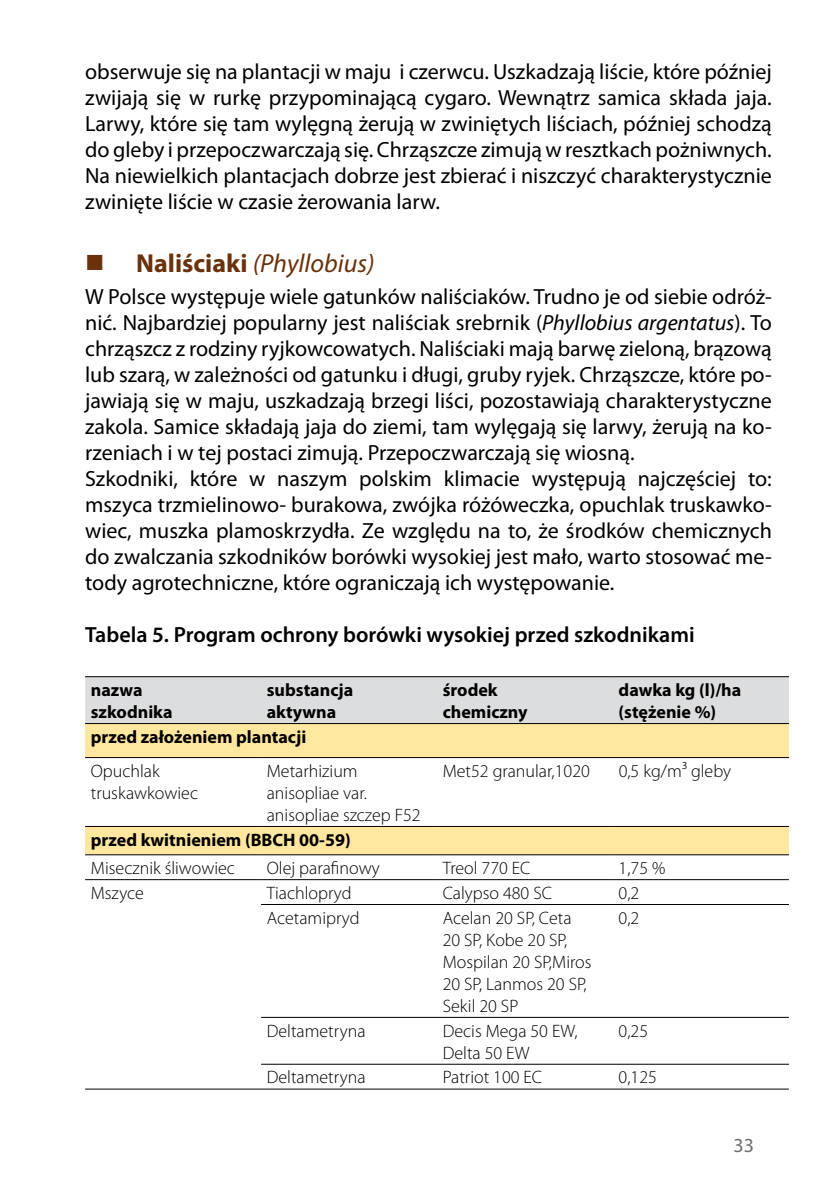
<style>
.page{position:relative;width:840px;height:1191px;background:#fff}
.page>*{position:absolute;margin:0;border:0;box-sizing:border-box;transform-origin:0 0}
.zboże{font:italic 26px "Myriad Pro";color:#6a310a}
._00TEKST{font:22px/26px "Myriad Pro";color:#000;text-align:justify}
._00TEKST-2{font:600 22px "Myriad Pro";color:#000}
.t1{font:20px "Myriad Pro";color:#6d6e71}
.tabela{font:300 18px/22px "Myriad Pro";color:#000}
.tabela-2{font:700 18px/22px "Myriad Pro";color:#000}
.s1{font-weight:700;font-style:normal}
.s2{font-style:italic}
</style>
<div class="page">
<div style="left:85px;top:677px;width:703px;height:46px;background:#dcddde"></div>
<svg style="left:85px;top:724px;width:703px;height:130px"></svg>
<hr style="left:85px;top:676px;width:176px;height:1px;background:#000">
<hr style="left:261px;top:676px;width:176px;height:1px;background:#000">
<hr style="left:437px;top:676px;width:175px;height:1px;background:#000">
<hr style="left:612px;top:676px;width:176px;height:1px;background:#000">
<hr style="left:85px;top:723px;width:176px;height:1px;background:#000">
<hr style="left:261px;top:723px;width:176px;height:1px;background:#000">
<hr style="left:437px;top:723px;width:175px;height:1px;background:#000">
<hr style="left:612px;top:723px;width:176px;height:1px;background:#000">
<hr style="left:85px;top:757px;width:176px;height:1px;background:#000">
<hr style="left:261px;top:757px;width:176px;height:1px;background:#000">
<hr style="left:437px;top:757px;width:175px;height:1px;background:#000">
<hr style="left:612px;top:757px;width:176px;height:1px;background:#000">
<hr style="left:85px;top:826px;width:176px;height:1px;background:#000">
<hr style="left:261px;top:826px;width:176px;height:1px;background:#000">
<hr style="left:437px;top:826px;width:175px;height:1px;background:#000">
<hr style="left:612px;top:826px;width:176px;height:1px;background:#000">
<hr style="left:85px;top:854px;width:176px;height:1px;background:#000">
<hr style="left:261px;top:854px;width:176px;height:1px;background:#000">
<hr style="left:437px;top:854px;width:175px;height:1px;background:#000">
<hr style="left:612px;top:854px;width:176px;height:1px;background:#000">
<hr style="left:85px;top:879px;width:176px;height:1px;background:#000">
<hr style="left:261px;top:879px;width:176px;height:1px;background:#000">
<hr style="left:437px;top:879px;width:175px;height:1px;background:#000">
<hr style="left:612px;top:879px;width:176px;height:1px;background:#000">
<hr style="left:261px;top:904px;width:176px;height:1px;background:#000">
<hr style="left:437px;top:904px;width:175px;height:1px;background:#000">
<hr style="left:612px;top:904px;width:176px;height:1px;background:#000">
<hr style="left:261px;top:1017px;width:176px;height:1px;background:#000">
<hr style="left:437px;top:1017px;width:175px;height:1px;background:#000">
<hr style="left:612px;top:1017px;width:176px;height:1px;background:#000">
<hr style="left:261px;top:1064px;width:176px;height:1px;background:#000">
<hr style="left:437px;top:1064px;width:175px;height:1px;background:#000">
<hr style="left:612px;top:1064px;width:176px;height:1px;background:#000">
<hr style="left:85px;top:1088px;width:176px;height:1px;background:#000">
<hr style="left:261px;top:1088px;width:176px;height:1px;background:#000">
<hr style="left:437px;top:1088px;width:175px;height:1px;background:#000">
<hr style="left:612px;top:1088px;width:176px;height:1px;background:#000">
<p class="_00TEKST" style="left:85px;top:58px;width:688px">obserwuje się na plantacji w maju i czerwcu. Uszkadzają liście, które później zwijają się w rurkę przypominającą cygaro. Wewnątrz samica składa jaja.<br>Larwy, które się tam wylęgną żerują w zwiniętych liściach, później schodzą do gleby i przepoczwarczają się. Chrząszcze zimują w resztkach pożniwnych.<br>Na niewielkich plantacjach dobrze jest zbierać i niszczyć charakterystycznie zwinięte liście w czasie żerowania larw.</p>
<p class="zboże" style="left:136px;top:247px;width:240px"><span class="s1">Naliściaki</span> (Phyllobius)</p>
<p class="_00TEKST" style="left:85px;top:283px;width:687px">W Polsce występuje wiele gatunków naliściaków. Trudno je od siebie odróż&shy;nić. Najbardziej popularny jest naliściak srebrnik (<span class="s2">Phyllobius argentatus</span>). To chrząszcz z rodziny ryjkowcowatych. Naliściaki mają barwę zieloną, brązową lub szarą, w zależności od gatunku i długi, gruby ryjek. Chrząszcze, które po&shy;jawiają się w maju, uszkadzają brzegi liści, pozostawiają charakterystyczne zakola. Samice składają jaja do ziemi, tam wylęgają się larwy, żerują na ko&shy;rzeniach i w tej postaci zimują. Przepoczwarczają się wiosną.</p>
<p class="_00TEKST" style="left:85px;top:466px;width:688px">Szkodniki, które w naszym polskim klimacie występują najczęściej to: mszyca trzmielinowo- burakowa, zwójka różóweczka, opuchlak truskawko&shy;wiec, muszka plamoskrzydła. Ze względu na to, że środków chemicznych do zwalczania szkodników borówki wysokiej jest mało, warto stosować me&shy;tody agrotechniczne, które ograniczają ich występowanie.</p>
<p class="_00TEKST-2" style="left:85px;top:621px;width:610px">Tabela 5. Program ochrony borówki wysokiej przed szkodnikami</p>
<p class="tabela-2" style="left:91px;top:678px;width:83px">nazwa szkodnika</p>
<p class="tabela-2" style="left:266px;top:678px;width:88px">substancja aktywna</p>
<p class="tabela-2" style="left:442px;top:678px;width:86px">środek chemiczny</p>
<p class="tabela-2" style="left:618px;top:678px;width:124px">dawka kg (l)/ha (stężenie %)</p>
<p class="tabela-2" style="left:91px;top:725px;width:217px">przed założeniem plantacji</p>
<p class="tabela" style="left:91px;top:759px;width:109px">Opuchlak truskawkowiec</p>
<p class="tabela" style="left:266px;top:759px;width:155px">Metarhizium anisopliae var. anisopliae szczep F52</p>
<p class="tabela" style="left:442px;top:759px;width:149px">Met52 granular,1020</p>
<p class="tabela" style="left:618px;top:759px;width:114px">0,5 kg/m³ gleby</p>
<p class="tabela-2" style="left:91px;top:828px;width:261px">przed kwitnieniem (BBCH 00-59)</p>
<p class="tabela" style="left:91px;top:856px;width:145px">Misecznik śliwowiec</p>
<p class="tabela" style="left:266px;top:856px;width:114px">Olej parafinowy</p>
<p class="tabela" style="left:442px;top:856px;width:89px">Treol 770 EC</p>
<p class="tabela" style="left:618px;top:856px;width:48px">1,75 %</p>
<p class="tabela" style="left:91px;top:881px;width:55px">Mszyce</p>
<p class="tabela" style="left:266px;top:881px;width:86px">Tiachlopryd</p>
<p class="tabela" style="left:442px;top:881px;width:111px">Calypso 480 SC</p>
<p class="tabela" style="left:618px;top:881px;width:22px">0,2</p>
<p class="tabela" style="left:266px;top:906px;width:94px">Acetamipryd</p>
<p class="tabela" style="left:442px;top:906px;width:150px">Acelan 20 SP, Ceta<br>20 SP, Kobe 20 SP,<br>Mospilan 20 SP,Miros<br>20 SP, Lanmos 20 SP,<br>Sekil 20 SP</p>
<p class="tabela" style="left:618px;top:906px;width:22px">0,2</p>
<p class="tabela" style="left:266px;top:1019px;width:100px">Deltametryna</p>
<p class="tabela" style="left:442px;top:1019px;width:136px">Decis Mega 50 EW,<br>Delta 50 EW</p>
<p class="tabela" style="left:618px;top:1019px;width:31px">0,25</p>
<p class="tabela" style="left:266px;top:1066px;width:100px">Deltametryna</p>
<p class="tabela" style="left:442px;top:1066px;width:101px">Patriot 100 EC</p>
<p class="tabela" style="left:618px;top:1066px;width:40px">0,125</p>
<p class="t1" style="left:733px;top:1133px;width:22px">33</p>
</div>
